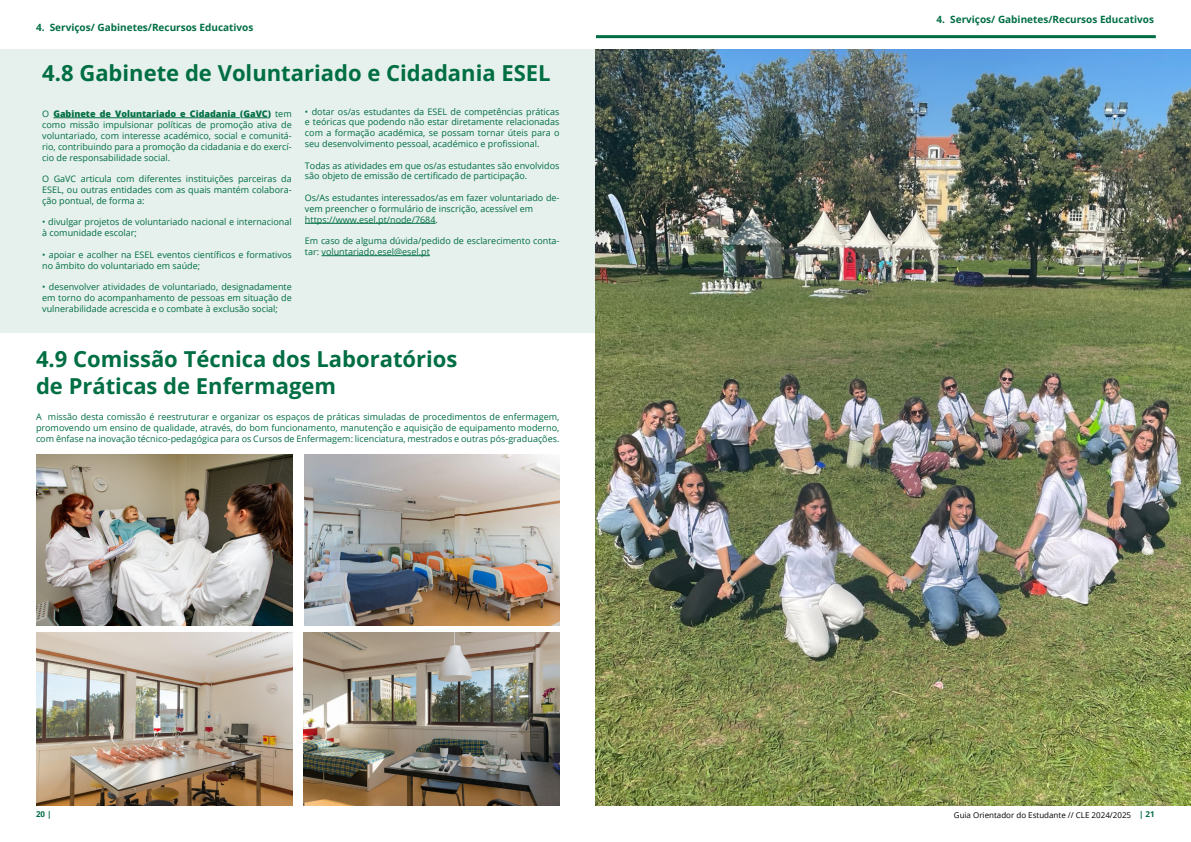
<style>
.page{position:relative;width:1191px;height:842px;background:#fff}
.page>*{position:absolute;margin:0;border:0;box-sizing:border-box;transform-origin:0 0}
.t1{font:700 22px/26.4px "Open Sans";color:#006e43}
.t2{font:700 10px "Open Sans";color:#006e43}
.t3{font:9px/10.8px "Open Sans";color:#006e43;text-align:justify}
.t4{font:8px "Open Sans";color:#000}
.t5{font:700 8px "Open Sans";color:#006e43}
.s1{font-weight:800}
</style>
<div class="page">
<hr style="left:596px;top:36px;width:559px;height:2px;background:#006e43">
<div style="left:0;top:50px;width:595px;height:283px;background:#e6f0ec"></div>
<img style="left:595px;top:50px;width:596px;height:756px">
<hr style="left:53px;top:118px;width:187px;height:1px;background:#006e43">
<svg style="left:243px;top:118px;width:25px;height:1px"></svg>
<hr style="left:305px;top:223px;width:130px;height:1px;background:#006e43">
<hr style="left:321px;top:255px;width:109px;height:1px;background:#006e43">
<img style="left:304px;top:455px;width:256px;height:171px">
<img style="left:36px;top:455px;width:256px;height:171px">
<img style="left:36px;top:633px;width:256px;height:172px">
<img style="left:304px;top:633px;width:256px;height:172px">
<p class="t2" style="left:36px;top:21px;width:219px">4. Serviços/ Gabinetes/Recursos Educativos</p>
<h1 class="t1" style="left:42px;top:59px;width:510px">4.8 Gabinete de Voluntariado e Cidadania ESEL</h1>
<p class="t3" style="left:42px;top:108px;width:251px">O <span class="s1">Gabinete de Voluntariado e Cidadania (GaVC)</span> tem como missão impulsionar políticas de promoção ativa de voluntariado, com interesse académico, social e comunitá&shy;rio, contribuindo para a promoção da cidadania e do exercí&shy;cio de responsabilidade social.</p>
<p class="t3" style="left:42px;top:173px;width:251px">O GaVC articula com diferentes instituições parceiras da ESEL, ou outras entidades com as quais mantém colabora&shy;ção pontual, de forma a:</p>
<p class="t3" style="left:42px;top:216px;width:251px">• divulgar projetos de voluntariado nacional e internacional à comunidade escolar;</p>
<p class="t3" style="left:42px;top:249px;width:251px">• apoiar e acolher na ESEL eventos científicos e formativos no âmbito do voluntariado em saúde;</p>
<p class="t3" style="left:42px;top:281px;width:251px">• desenvolver atividades de voluntariado, designadamente em torno do acompanhamento de pessoas em situação de vulnerabilidade acrescida e o combate à exclusão social;</p>
<p class="t3" style="left:305px;top:106px;width:256px">• dotar os/as estudantes da ESEL de competências práticas e teóricas que podendo não estar diretamente relacionadas com a formação académica, se possam tornar úteis para o seu desenvolvimento pessoal, académico e profissional.</p>
<p class="t3" style="left:305px;top:160px;width:256px">Todas as atividades em que os/as estudantes são envolvidos são objeto de emissão de certificado de participação.</p>
<p class="t3" style="left:305px;top:192px;width:256px;text-align:left">Os/As estudantes interessados/as em fazer voluntariado de&shy;vem preencher o formulário de inscrição, acessível em https://www.esel.pt/node/7684.</p>
<p class="t3" style="left:305px;top:235px;width:256px">Em caso de alguma dúvida/pedido de esclarecimento conta&shy;tar: voluntariado.esel@esel.pt</p>
<h1 class="t1" style="left:36px;top:345px;width:423px">4.9 Comissão Técnica dos Laboratórios de Práticas de Enfermagem</h1>
<p class="t3" style="left:36px;top:411px;width:525px">A missão desta comissão é reestruturar e organizar os espaços de práticas simuladas de procedimentos de enfermagem, promovendo um ensino de qualidade, através, do bom funcionamento, manutenção e aquisição de equipamento moderno, com ênfase na inovação técnico-pedagógica para os Cursos de Enfermagem: licenciatura, mestrados e outras pós-graduações.</p>
<p class="t2" style="left:936px;top:12px;width:219px">4. Serviços/ Gabinetes/Recursos Educativos</p>
<p class="t5" style="left:36px;top:809px;width:17px">20 |</p>
<p class="t5" style="left:1139px;top:809px;width:17px">| 21</p>
<p class="t4" style="left:954px;top:810px;width:179px">Guia Orientador do Estudante // CLE 2024/2025</p>
</div>
